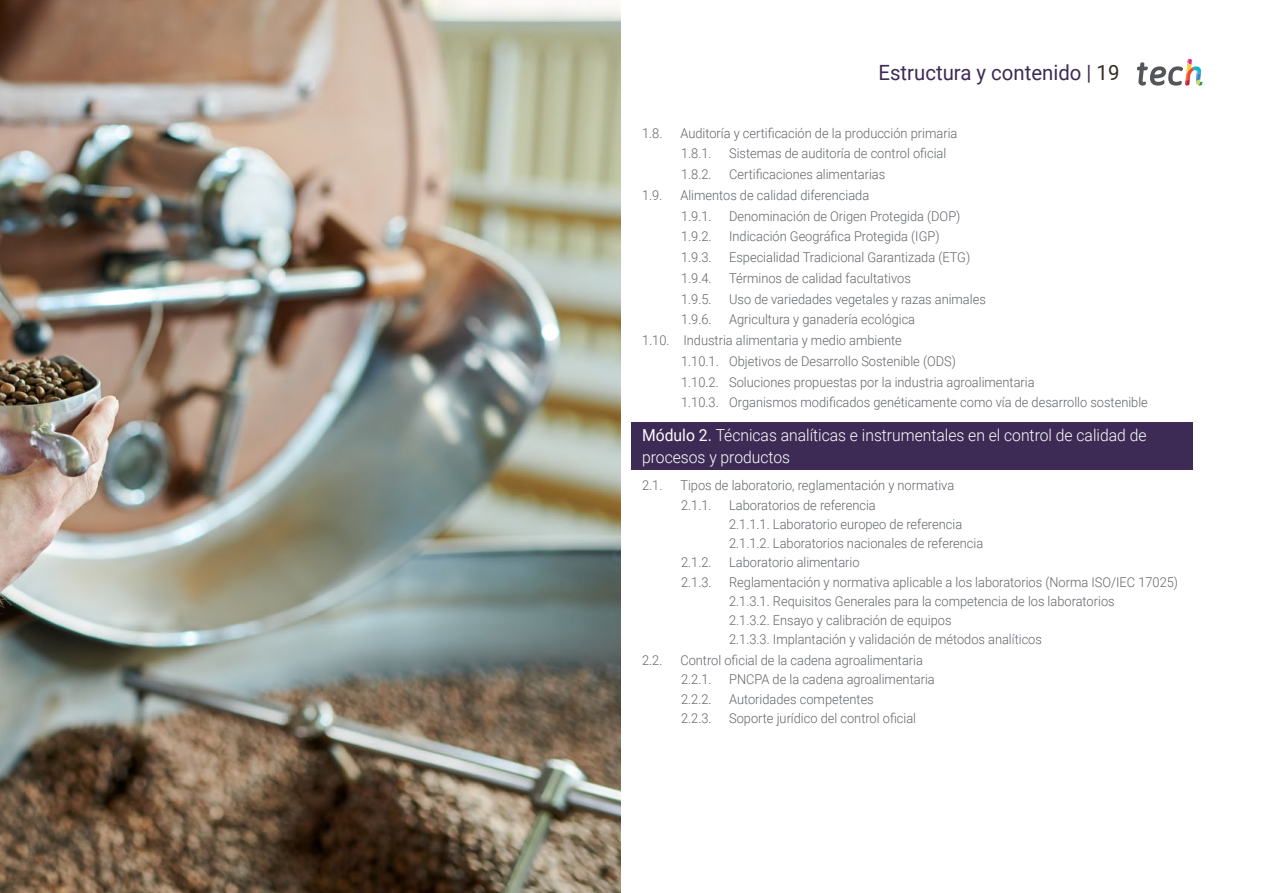
<style>
.page{position:relative;width:1263px;height:893px;background:#fff}
.page>*{position:absolute;margin:0;border:0;box-sizing:border-box;transform-origin:0 0}
.Sección___Pag{font:21px "Roboto";color:#3d2b56}
.Nombre_módulo{font:300 16.5px/22.5px "Roboto";color:#fff;scale:.95 1}
.Temario_nivel_2{font:300 13.5px "Roboto";color:#61646a;scale:.95 1}
.Temario1{font:300 13.5px "Roboto";color:#61646a;scale:.95 1}
.s1{color:#312e20}
.s2{font-weight:400}
</style>
<div class="page">
<svg style="left:1137px;top:59px;width:65px;height:27px"></svg>
<div style="left:631px;top:422px;width:561px;height:47px;background:#3d2b56"></div>
<img style="left:0;top:0;width:621px;height:893px">
<p class="Sección___Pag" style="left:878px;top:57px;width:242px">Estructura y contenido | <span class="s1">19</span></p>
<p class="Temario1" style="left:642px;top:123px;width:23px">1.8.</p>
<p class="Temario1" style="left:680px;top:123px;width:293px">Auditoría y certificación de la producción primaria</p>
<p class="Temario_nivel_2" style="left:681px;top:144px;width:34px">1.8.1.</p>
<p class="Temario_nivel_2" style="left:729px;top:144px;width:230px">Sistemas de auditoría de control oficial</p>
<p class="Temario_nivel_2" style="left:681px;top:165px;width:34px">1.8.2.</p>
<p class="Temario_nivel_2" style="left:729px;top:165px;width:166px">Certificaciones alimentarias</p>
<p class="Temario1" style="left:642px;top:186px;width:23px">1.9.</p>
<p class="Temario1" style="left:680px;top:186px;width:200px">Alimentos de calidad diferenciada</p>
<p class="Temario_nivel_2" style="left:681px;top:206px;width:34px">1.9.1.</p>
<p class="Temario_nivel_2" style="left:729px;top:206px;width:245px">Denominación de Origen Protegida (DOP)</p>
<p class="Temario_nivel_2" style="left:681px;top:227px;width:34px">1.9.2.</p>
<p class="Temario_nivel_2" style="left:729px;top:227px;width:223px">Indicación Geográfica Protegida (IGP)</p>
<p class="Temario_nivel_2" style="left:681px;top:248px;width:34px">1.9.3.</p>
<p class="Temario_nivel_2" style="left:729px;top:248px;width:255px">Especialidad Tradicional Garantizada (ETG)</p>
<p class="Temario_nivel_2" style="left:681px;top:269px;width:34px">1.9.4.</p>
<p class="Temario_nivel_2" style="left:729px;top:269px;width:193px">Términos de calidad facultativos</p>
<p class="Temario_nivel_2" style="left:681px;top:289px;width:34px">1.9.5.</p>
<p class="Temario_nivel_2" style="left:729px;top:289px;width:272px">Uso de variedades vegetales y razas animales</p>
<p class="Temario_nivel_2" style="left:681px;top:310px;width:34px">1.9.6.</p>
<p class="Temario_nivel_2" style="left:729px;top:310px;width:197px">Agricultura y ganadería ecológica</p>
<p class="Temario1" style="left:642px;top:331px;width:275px">1.10. Industria alimentaria y medio ambiente</p>
<p class="Temario_nivel_2" style="left:681px;top:352px;width:291px">1.10.1. Objetivos de Desarrollo Sostenible (ODS)</p>
<p class="Temario_nivel_2" style="left:681px;top:372px;width:374px">1.10.2. Soluciones propuestas por la industria agroalimentaria</p>
<p class="Temario_nivel_2" style="left:681px;top:393px;width:493px">1.10.3. Organismos modificados genéticamente como vía de desarrollo sostenible</p>
<p class="Nombre_módulo" style="left:642px;top:423px;width:532px"><span class="s2">Módulo 2.</span> Técnicas analíticas e instrumentales en el control de calidad de procesos y productos</p>
<p class="Temario1" style="left:642px;top:476px;width:23px">2.1.</p>
<p class="Temario1" style="left:680px;top:476px;width:290px">Tipos de laboratorio, reglamentación y normativa</p>
<p class="Temario_nivel_2" style="left:681px;top:495px;width:34px">2.1.1.</p>
<p class="Temario_nivel_2" style="left:729px;top:495px;width:156px">Laboratorios de referencia</p>
<p class="Temario_nivel_2" style="left:729px;top:514px;width:247px">2.1.1.1. Laboratorio europeo de referencia</p>
<p class="Temario_nivel_2" style="left:729px;top:534px;width:269px">2.1.1.2. Laboratorios nacionales de referencia</p>
<p class="Temario_nivel_2" style="left:681px;top:553px;width:34px">2.1.2.</p>
<p class="Temario_nivel_2" style="left:729px;top:553px;width:139px">Laboratorio alimentario</p>
<p class="Temario_nivel_2" style="left:681px;top:572px;width:34px">2.1.3.</p>
<p class="Temario_nivel_2" style="left:729px;top:572px;width:474px">Reglamentación y normativa aplicable a los laboratorios (Norma ISO/IEC 17025)</p>
<p class="Temario_nivel_2" style="left:729px;top:591px;width:407px">2.1.3.1. Requisitos Generales para la competencia de los laboratorios</p>
<p class="Temario_nivel_2" style="left:729px;top:611px;width:236px">2.1.3.2. Ensayo y calibración de equipos</p>
<p class="Temario_nivel_2" style="left:729px;top:630px;width:331px">2.1.3.3. Implantación y validación de métodos analíticos</p>
<p class="Temario1" style="left:642px;top:651px;width:23px">2.2.</p>
<p class="Temario1" style="left:680px;top:651px;width:257px">Control oficial de la cadena agroalimentaria</p>
<p class="Temario_nivel_2" style="left:681px;top:670px;width:34px">2.2.1.</p>
<p class="Temario_nivel_2" style="left:729px;top:670px;width:218px">PNCPA de la cadena agroalimentaria</p>
<p class="Temario_nivel_2" style="left:681px;top:689px;width:34px">2.2.2.</p>
<p class="Temario_nivel_2" style="left:729px;top:689px;width:154px">Autoridades competentes</p>
<p class="Temario_nivel_2" style="left:681px;top:708px;width:34px">2.2.3.</p>
<p class="Temario_nivel_2" style="left:729px;top:708px;width:198px">Soporte jurídico del control oficial</p>
</div>
